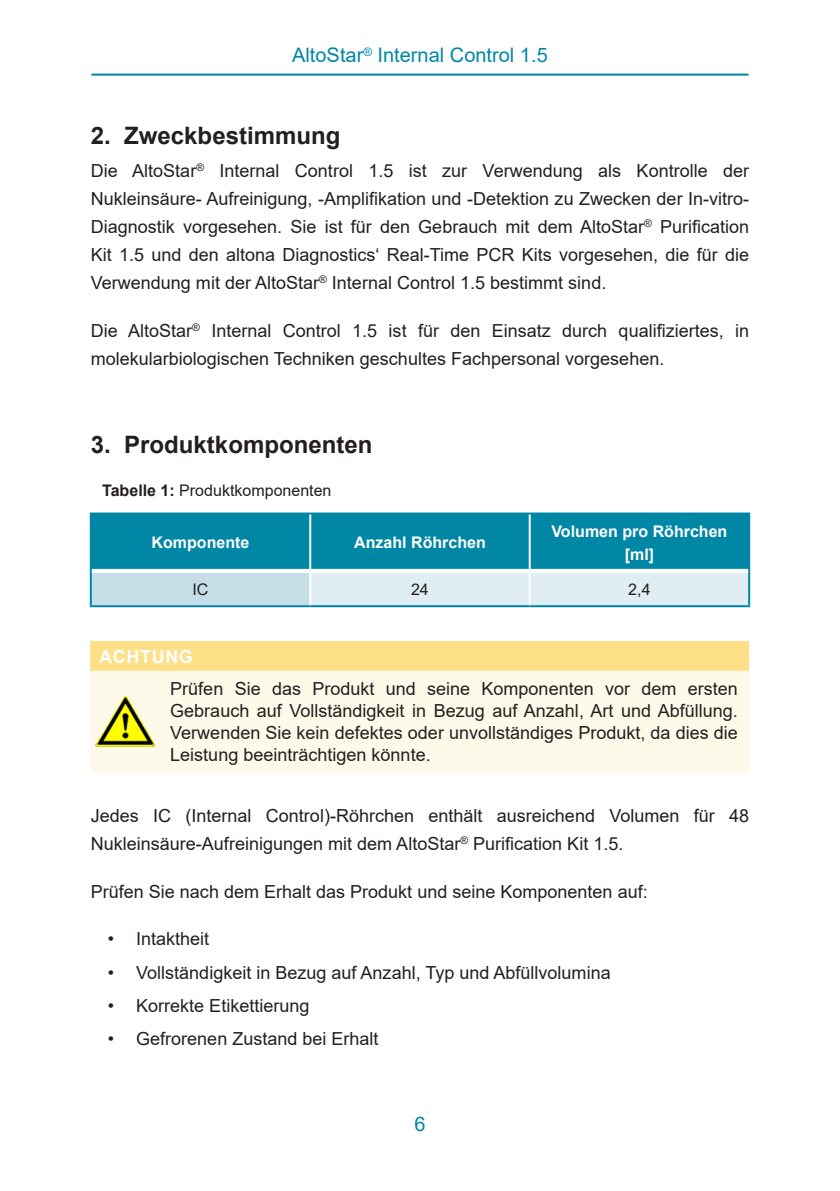
<style>
.page{position:relative;width:840px;height:1191px;background:#fff}
.page>*{position:absolute;margin:0;border:0;box-sizing:border-box;transform-origin:0 0}
.Level_1{font:700 24px "Arial";color:#231f20}
.Seitenkopf{font:20px "Arial";color:#0087a6}
.Mengentext{font:18px/28px "Arial";color:#231f20}
.Note_hazard_conseque{font:18px/22px "Arial";color:#231f20;text-align:justify}
.Note_Titel{font:700 18px "Arial";letter-spacing:.035em;color:#fff}
.Kopfzeile{font:700 16px/23px "Arial";color:#fff;text-align:center}
.Titel{font:16px "Arial";color:#231f20}
.Mengentext_zentriert{font:16px "Arial";color:#231f20}
.s1{font-weight:700}
</style>
<div class="page">
<hr style="left:91px;top:74px;width:657px;height:2px;background:#0087a6">
<svg style="left:92px;top:514px;width:655px;height:91px;background:#51abc1"></svg>
<hr style="left:90px;top:571px;width:2px;height:34px;background:#0087a6">
<hr style="left:90px;top:605px;width:220px;height:2px;background:#0087a6">
<hr style="left:310px;top:605px;width:219px;height:2px;background:#0087a6">
<hr style="left:529px;top:605px;width:220px;height:2px;background:#0087a6">
<hr style="left:90px;top:512px;width:220px;height:2px;background:#0087a6">
<hr style="left:90px;top:514px;width:2px;height:57px;background:#0087a6">
<hr style="left:92px;top:569px;width:218px;height:4px;background:#fff">
<hr style="left:310px;top:512px;width:219px;height:2px;background:#0087a6">
<hr style="left:309px;top:514px;width:2px;height:55px;background:#fff">
<hr style="left:310px;top:569px;width:219px;height:4px;background:#fff">
<hr style="left:529px;top:512px;width:220px;height:2px;background:#0087a6">
<hr style="left:747px;top:514px;width:2px;height:57px;background:#0087a6">
<hr style="left:747px;top:571px;width:2px;height:34px;background:#0087a6">
<hr style="left:528px;top:514px;width:2px;height:55px;background:#fff">
<hr style="left:309px;top:573px;width:2px;height:32px;background:#fff">
<hr style="left:528px;top:573px;width:2px;height:32px;background:#fff">
<hr style="left:529px;top:569px;width:218px;height:4px;background:#fff">
<div style="left:91px;top:641px;width:657px;height:30px;background:#fee088"></div>
<div style="left:91px;top:671px;width:657px;height:101px;background:#fefaea"></div>
<img style="left:94px;top:690px;width:62px;height:63px">
<p class="Seitenkopf" style="left:292px;top:41px;width:257px">AltoStar<sup>®</sup> Internal Control 1.5</p>
<p class="Level_1" style="left:91px;top:118px;width:251px">2. Zweckbestimmung</p>
<p class="Mengentext" style="left:91px;top:157px;width:659px;text-align:justify">Die AltoStar<sup>®</sup> Internal Control 1.5 ist zur Verwendung als Kontrolle der Nukleinsäure- Aufreinigung, -Amplifikation und -Detektion zu Zwecken der In-vitro-Diagnostik vorgesehen. Sie ist für den Gebrauch mit dem AltoStar<sup>®</sup> Purification Kit 1.5 und den altona Diagnostics‘ Real-Time PCR Kits vorgesehen, die für die Verwendung mit der AltoStar<sup>®</sup> Internal Control 1.5 bestimmt sind.</p>
<p class="Mengentext" style="left:91px;top:317px;width:659px">Die AltoStar<sup>®</sup> Internal Control 1.5 ist für den Einsatz durch qualifiziertes, in molekularbiologischen Techniken geschultes Fachpersonal vorgesehen.</p>
<p class="Level_1" style="left:91px;top:427px;width:283px">3. Produktkomponenten</p>
<p class="Titel" style="left:102px;top:479px;width:231px"><span class="s1">Tabelle 1:</span> Produktkomponenten</p>
<p class="Kopfzeile" style="left:151px;top:531px;width:99px">Komponente</p>
<p class="Kopfzeile" style="left:354px;top:531px;width:133px">Anzahl Röhrchen</p>
<p class="Kopfzeile" style="left:551px;top:519px;width:177px">Volumen pro Röhrchen [ml]</p>
<p class="Mengentext_zentriert" style="left:192px;top:578px;width:17px">IC</p>
<p class="Mengentext_zentriert" style="left:411px;top:578px;width:19px">24</p>
<p class="Mengentext_zentriert" style="left:628px;top:578px;width:24px">2,4</p>
<p class="Note_Titel" style="left:99px;top:644px;width:95px">ACHTUNG</p>
<p class="Note_hazard_conseque" style="left:170px;top:678px;width:568px">Prüfen Sie das Produkt und seine Komponenten vor dem ersten Gebrauch auf Vollständigkeit in Bezug auf Anzahl, Art und Abfüllung.<br>Verwenden Sie kein defektes oder unvollständiges Produkt, da dies die Leistung beeinträchtigen könnte.</p>
<p class="Mengentext" style="left:91px;top:801px;width:659px">Jedes IC (Internal Control)-Röhrchen enthält ausreichend Volumen für 48<br>Nukleinsäure-Aufreinigungen mit dem AltoStar<sup>®</sup> Purification Kit 1.5.</p>
<p class="Mengentext" style="left:91px;top:877px;width:558px">Prüfen Sie nach dem Erhalt das Produkt und seine Komponenten auf:</p>
<p class="Mengentext" style="left:108px;top:924px;width:103px">• Intaktheit</p>
<p class="Mengentext" style="left:108px;top:958px;width:504px">• Vollständigkeit in Bezug auf Anzahl, Typ und Abfüllvolumina</p>
<p class="Mengentext" style="left:108px;top:991px;width:203px">• Korrekte Etikettierung</p>
<p class="Mengentext" style="left:108px;top:1024px;width:272px">• Gefrorenen Zustand bei Erhalt</p>
<p class="Seitenkopf" style="left:414px;top:1110px;width:13px">6</p>
</div>
